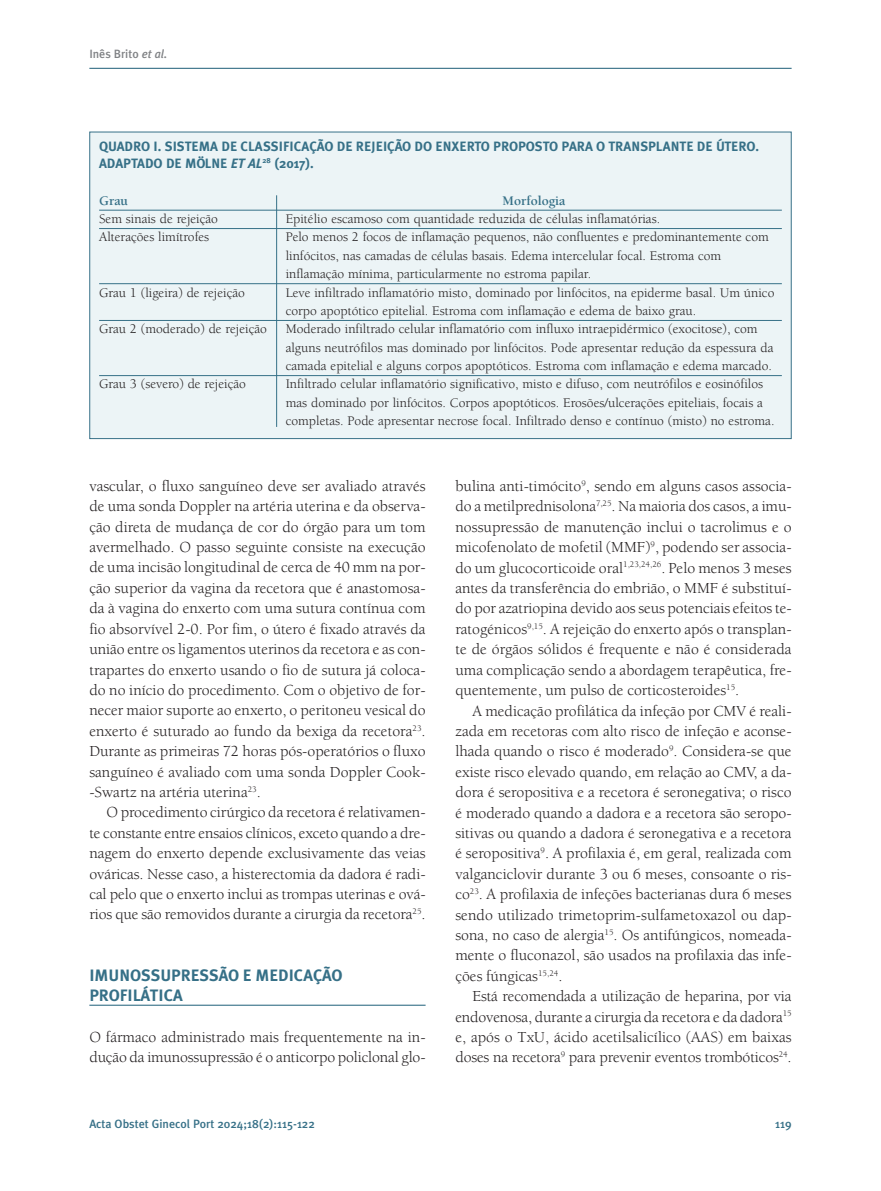
<style>
.page{position:relative;width:881px;height:1191px;background:#fff}
.page>*{position:absolute;margin:0;border:0;box-sizing:border-box;transform-origin:0 0}
.t1{font:700 16.5px/20.4px "Meta Plus";color:#367087}
.t2{font:15.75px/20.4px "Berkeley";color:#231f20;text-align:justify}
.t3{font:13.5px/18.3px "Berkeley";color:#231f20}
.t4{font:700 13.5px/16.5px "Meta Plus";color:#367087}
.t5{font:700 13.5px "Berkeley";color:#367087}
.t6{font:500 12px "Meta Plus";color:#367087}
.t7{font:500 12px "Meta Plus";color:#808285}
.s1{font-style:italic}
</style>
<div class="page">
<hr style="left:89px;top:68px;width:702px;height:1px;background:#367087">
<hr style="left:89px;top:1004px;width:336px;height:1px;background:#367087">
<div style="left:90px;top:132px;width:700px;height:306px;background:#ecf4f6"></div>
<hr style="left:99px;top:210px;width:682px;height:1px;background:#367087">
<hr style="left:99px;top:228px;width:682px;height:1px;background:#367087">
<hr style="left:99px;top:283px;width:682px;height:1px;background:#367087">
<hr style="left:99px;top:320px;width:682px;height:1px;background:#367087">
<hr style="left:99px;top:375px;width:682px;height:1px;background:#367087">
<hr style="left:276px;top:195px;width:1px;height:232px;background:#367087">
<p class="t7" style="left:89px;top:47px;width:80px">Inês Brito <span class="s1">et al.</span></p>
<p class="t4" style="left:99px;top:138px;width:661px">QUADRO I. SISTEMA DE CLASSIFICAÇÃO DE REJEIÇÃO DO ENXERTO PROPOSTO PARA O TRANSPLANTE DE ÚTERO.<br>ADAPTADO DE MÖLNE <span class="s1">ET AL</span><sup>28</sup> (2017).</p>
<p class="t5" style="left:99px;top:195px;width:31px">Grau</p>
<p class="t5" style="left:502px;top:195px;width:64px">Morfologia</p>
<p class="t3" style="left:99px;top:211px;width:120px">Sem sinais de rejeição</p>
<p class="t3" style="left:285px;top:211px;width:376px">Epitélio escamoso com quantidade reduzida de células inflamatórias.</p>
<p class="t3" style="left:99px;top:229px;width:112px">Alterações limítrofes</p>
<p class="t3" style="left:285px;top:229px;width:484px">Pelo menos 2 focos de inflamação pequenos, não confluentes e predominantemente com linfócitos, nas camadas de células basais. Edema intercelular focal. Estroma com inflamação mínima, particularmente no estroma papilar.</p>
<p class="t3" style="left:99px;top:284px;width:147px">Grau 1 (ligeira) de rejeição</p>
<p class="t3" style="left:285px;top:284px;width:490px">Leve infiltrado inflamatório misto, dominado por linfócitos, na epiderme basal. Um único corpo apoptótico epitelial. Estroma com inflamação e edema de baixo grau.</p>
<p class="t3" style="left:99px;top:321px;width:169px">Grau 2 (moderado) de rejeição</p>
<p class="t3" style="left:285px;top:321px;width:489px">Moderado infiltrado celular inflamatório com influxo intraepidérmico (exocitose), com alguns neutrófilos mas dominado por linfócitos. Pode apresentar redução da espessura da camada epitelial e alguns corpos apoptóticos. Estroma com inflamação e edema marcado.</p>
<p class="t3" style="left:99px;top:376px;width:148px">Grau 3 (severo) de rejeição</p>
<p class="t3" style="left:285px;top:376px;width:490px">Infiltrado celular inflamatório significativo, misto e difuso, com neutrófilos e eosinófilos mas dominado por linfócitos. Corpos apoptóticos. Erosões/ulcerações epiteliais, focais a completas. Pode apresentar necrose focal. Infiltrado denso e contínuo (misto) no estroma.</p>
<p class="t2" style="left:89px;top:477px;width:337px">vascular, o fluxo sanguíneo deve ser avaliado através de uma sonda Doppler na artéria uterina e da observa&shy;ção direta de mudança de cor do órgão para um tom avermelhado. O passo seguinte consiste na execução de uma incisão longitudinal de cerca de 40 mm na por&shy;ção superior da vagina da recetora que é anastomosa&shy;da à vagina do enxerto com uma sutura contínua com fio absorvível 2-0. Por fim, o útero é fixado através da união entre os ligamentos uterinos da recetora e as con&shy;trapartes do enxerto usando o fio de sutura já coloca&shy;do no início do procedimento. Com o objetivo de for&shy;necer maior suporte ao enxerto, o peritoneu vesical do enxerto é suturado ao fundo da bexiga da recetora<sup>23</sup>.<br>Durante as primeiras 72 horas pós-operatórios o fluxo sanguíneo é avaliado com uma sonda Doppler Cook--Swartz na artéria uterina<sup>23</sup>.</p>
<p class="t2" style="left:89px;top:803px;width:337px;text-indent:17px">O procedimento cirúrgico da recetora é relativamen&shy;te constante entre ensaios clínicos, exceto quando a dre&shy;nagem do enxerto depende exclusivamente das veias ováricas. Nesse caso, a histerectomia da dadora é radi&shy;cal pelo que o enxerto inclui as trompas uterinas e ová&shy;rios que são removidos durante a cirurgia da recetora<sup>25</sup>.</p>
<p class="t1" style="left:89px;top:964px;width:254px">IMUNOSSUPRESSÃO E MEDICAÇÃO<br>PROFILÁTICA</p>
<p class="t2" style="left:89px;top:1028px;width:337px">O fármaco administrado mais frequentemente na in&shy;dução da imunossupressão é o anticorpo policlonal glo-</p>
<p class="t2" style="left:455px;top:477px;width:337px">bulina anti-timócito<sup>9</sup>, sendo em alguns casos associa&shy;do a metilprednisolona<sup>7,25</sup>. Na maioria dos casos, a imu&shy;nossupressão de manutenção inclui o tacrolimus e o micofenolato de mofetil (MMF)<sup>9</sup>, podendo ser associa&shy;do um glucocorticoide oral<sup>1,23,24,26</sup>. Pelo menos 3 meses antes da transferência do embrião, o MMF é substituí&shy;do por azatriopina devido aos seus potenciais efeitos te&shy;ratogénicos<sup>9,15</sup>. A rejeição do enxerto após o transplan&shy;te de órgãos sólidos é frequente e não é considerada uma complicação sendo a abordagem terapêutica, fre&shy;quentemente, um pulso de corticosteroides<sup>15</sup>.</p>
<p class="t2" style="left:455px;top:701px;width:337px;text-indent:17px">A medicação profilática da infeção por CMV é reali&shy;zada em recetoras com alto risco de infeção e aconse&shy;lhada quando o risco é moderado<sup>9</sup>. Considera-se que existe risco elevado quando, em relação ao CMV, a da&shy;dora é seropositiva e a recetora é seronegativa; o risco é moderado quando a dadora e a recetora são seropo&shy;sitivas ou quando a dadora é seronegativa e a recetora é seropositiva<sup>9</sup>. A profilaxia é, em geral, realizada com valganciclovir durante 3 ou 6 meses, consoante o ris&shy;co<sup>23</sup>. A profilaxia de infeções bacterianas dura 6 meses sendo utilizado trimetoprim-sulfametoxazol ou dap&shy;sona, no caso de alergia<sup>15</sup>. Os antifúngicos, nomeada&shy;mente o fluconazol, são usados na profilaxia das infe&shy;ções fúngicas<sup>15,24</sup>.</p>
<p class="t2" style="left:455px;top:987px;width:337px;text-indent:17px">Está recomendada a utilização de heparina, por via endovenosa, durante a cirurgia da recetora e da dadora<sup>15 </sup>e, após o TxU, ácido acetilsalicílico (AAS) em baixas doses na recetora<sup>9</sup> para prevenir eventos trombóticos<sup>24</sup>.</p>
<p class="t6" style="left:89px;top:1117px;width:227px">Acta Obstet Ginecol Port 2024;18(2):115-122</p>
<p class="t6" style="left:774px;top:1117px;width:18px">119</p>
</div>
